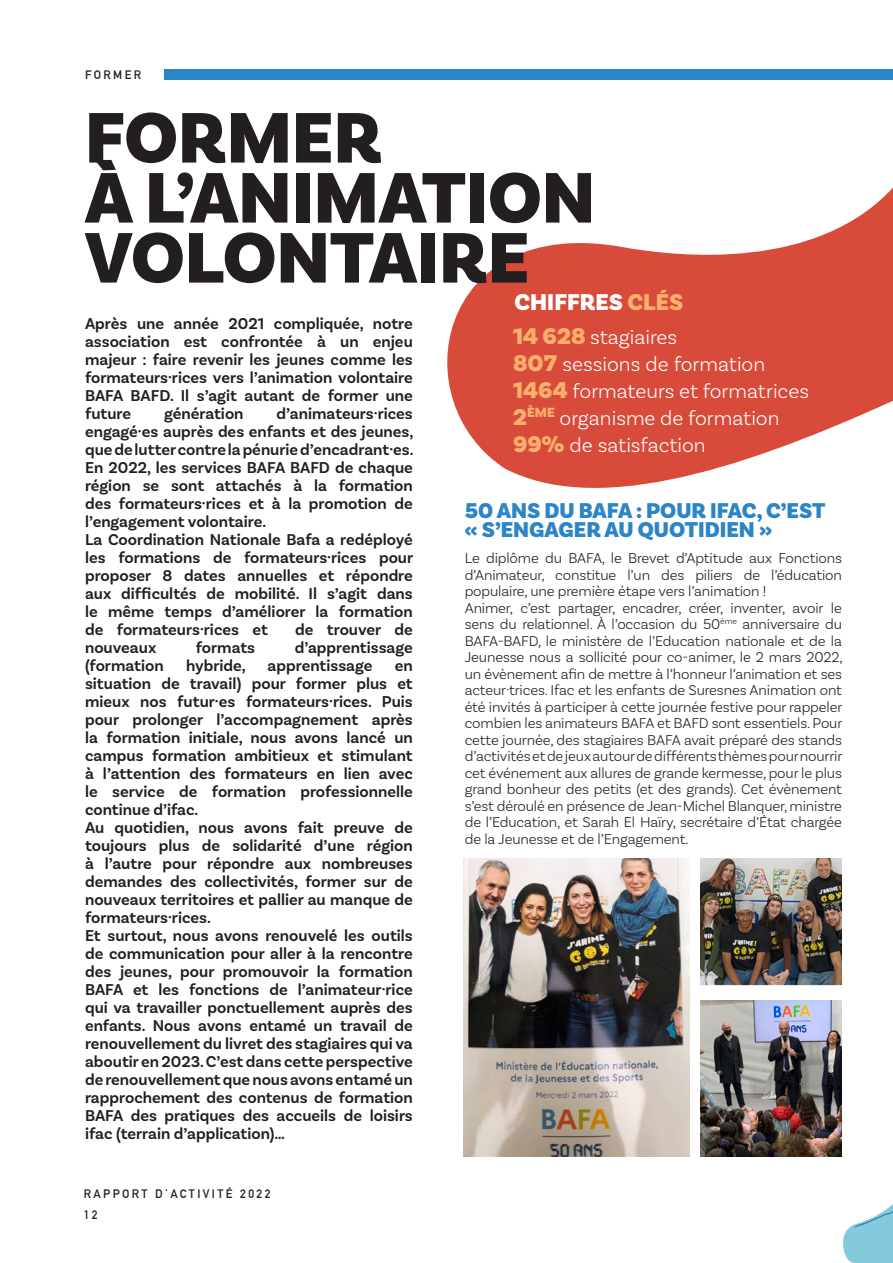
<style>
.page{position:relative;width:893px;height:1263px;background:#fff}
.page>*{position:absolute;margin:0;border:0;box-sizing:border-box;transform-origin:0 0}
.t1{font:900 75px "Basic Sans";color:#231f20}
.t2{font:900 24px "Basic Sans";color:#fff}
.t3{font:900 22.5px/19.5px "Basic Sans";color:#2b85c6}
.t4{font:300 21px "Basic Sans";color:#fff}
.t5{font:600 16.5px/18px "Basic Sans";color:#231f20;text-align:justify}
.t6{font:300 15px/16.5px "Basic Sans";letter-spacing:-.01em;color:#231f20;text-align:justify}
.t7{font:700 12px "DIN Alternate";letter-spacing:.2em;color:#231f20}
.s1{color:#faaf6c}
.s2{font-weight:900;font-size:24px;color:#faaf6c}
</style>
<div class="page">
<div style="left:164px;top:70px;width:729px;height:10px;background:#2b85c6"></div>
<svg style="left:447px;top:187px;width:446px;height:301px;fill:#d84b3a"></svg>
<img style="left:701px;top:859px;width:141px;height:127px">
<svg style="left:843px;top:1204px;width:50px;height:59px"></svg>
<img style="left:463px;top:859px;width:226px;height:298px">
<img style="left:701px;top:1001px;width:140px;height:156px">
<p class="t7" style="left:85px;top:66px;width:58px">FORMER</p>
<p class="t1" style="left:85px;top:92px;width:299px">FORMER</p>
<p class="t1" style="left:85px;top:152px;width:512px">À L’ANIMATION</p>
<p class="t1" style="left:85px;top:212px;width:446px">VOLONTAIRE</p>
<p class="t5" style="left:85px;top:315px;width:329px">Après une année 2021 compliquée, notre association est confrontée à un enjeu majeur : faire revenir les jeunes comme les formateurs·rices vers l’animation volontaire BAFA BAFD. Il s’agit autant de former une future</p>
<p class="t5" style="left:85px;top:405px;width:330px;text-indent:192px">d’animateurs·rices engagé·es auprès des enfants et des jeunes, que de lutter contre la pénurie d’encadrant·es.</p>
<p class="t5" style="left:85px;top:459px;width:329px">En 2022, les services BAFA BAFD de chaque région se sont attachés à la formation des formateurs·rices et à la promotion de l’engagement volontaire.</p>
<p class="t5" style="left:85px;top:531px;width:330px">La Coordination Nationale Bafa a redéployé les formations de formateurs·rices pour proposer 8 dates annuelles et répondre aux difficultés de mobilité. Il s’agit dans le même temps d’améliorer la formation de formateurs·rices et</p>
<p class="t5" style="left:164px;top:405px;width:81px">génération</p>
<p class="t5" style="left:295px;top:621px;width:119px">de trouver de</p>
<p class="t5" style="left:85px;top:639px;width:73px">nouveaux</p>
<p class="t5" style="left:196px;top:639px;width:61px">formats</p>
<p class="t5" style="left:295px;top:639px;width:120px">d’apprentissage</p>
<p class="t5" style="left:85px;top:657px;width:80px">(formation</p>
<p class="t5" style="left:186px;top:657px;width:61px">hybride,</p>
<p class="t5" style="left:268px;top:657px;width:106px">apprentissage</p>
<p class="t5" style="left:85px;top:657px;width:329px;text-indent:310px">en situation de travail) pour former plus et mieux nos futur·es formateurs·rices. Puis pour prolonger l’accompagnement après la formation initiale, nous avons lancé un campus formation ambitieux et stimulant à l’attention des formateurs en lien avec le service de formation professionnelle continue d’ifac.</p>
<p class="t5" style="left:85px;top:819px;width:329px">Au quotidien, nous avons fait preuve de toujours plus de solidarité d’une région à l’autre pour répondre aux nombreuses demandes des collectivités, former sur de nouveaux territoires et pallier au manque de formateurs·rices.</p>
<p class="t5" style="left:85px;top:927px;width:329px">Et surtout, nous avons renouvelé les outils de communication pour aller à la rencontre des jeunes, pour promouvoir la formation BAFA et les fonctions de l’animateur·rice qui va travailler ponctuellement auprès des enfants. Nous avons entamé un travail de renouvellement du livret des stagiaires qui va aboutir en 2023. C’est dans cette perspective de renouvellement que nous avons entamé un rapprochement des contenus de formation BAFA des pratiques des accueils de loisirs ifac (terrain d’application)…</p>
<p class="t7" style="left:84px;top:1185px;width:188px">RAPPORT D’ACTIVITÉ 2022</p>
<p class="t7" style="left:84px;top:1206px;width:15px">12</p>
<p class="t2" style="left:514px;top:287px;width:170px">CHIFFRES <span class="s1">CLÉS</span></p>
<p class="t4" style="left:513px;top:324px;width:166px"><span class="s2">14 628</span> stagiaires</p>
<p class="t4" style="left:513px;top:351px;width:254px"><span class="s2">807</span> sessions de formation</p>
<p class="t4" style="left:513px;top:378px;width:297px"><span class="s2">1464</span> formateurs et formatrices</p>
<p class="t4" style="left:513px;top:405px;width:268px"><span class="s2">2</span><sup>ÈME</sup> organisme de formation</p>
<p class="t4" style="left:513px;top:432px;width:194px"><span class="s2">99%</span> de satisfaction</p>
<p class="t3" style="left:465px;top:501px;width:362px">50 ANS DU BAFA : POUR IFAC, C’EST « S’ENGAGER AU QUOTIDIEN »</p>
<p class="t6" style="left:465px;top:550px;width:379px">Le diplôme du BAFA, le Brevet d’Aptitude aux Fonctions d’Animateur, constitue l’un des piliers de l’éducation populaire, une première étape vers l’animation !</p>
<p class="t6" style="left:465px;top:599px;width:379px">Animer, c’est partager, encadrer, créer, inventer, avoir le sens du relationnel. À l’occasion du 50<sup>ème</sup> anniversaire du BAFA-BAFD, le ministère de l’Education nationale et de la Jeunesse nous a sollicité pour co-animer, le 2 mars 2022, un évènement afin de mettre à l’honneur l’animation et ses acteur·trices. Ifac et les enfants de Suresnes Animation ont été invités à participer à cette journée festive pour rappeler combien les animateurs BAFA et BAFD sont essentiels. Pour cette journée, des stagiaires BAFA avait préparé des stands d’activités et de jeux autour de différents thèmes pour nourrir cet événement aux allures de grande kermesse, pour le plus grand bonheur des petits (et des grands). Cet évènement s’est déroulé en présence de Jean-Michel Blanquer, ministre de l’Education, et Sarah El Haïry, secrétaire d’État chargée de la Jeunesse et de l’Engagement.</p>
</div>
